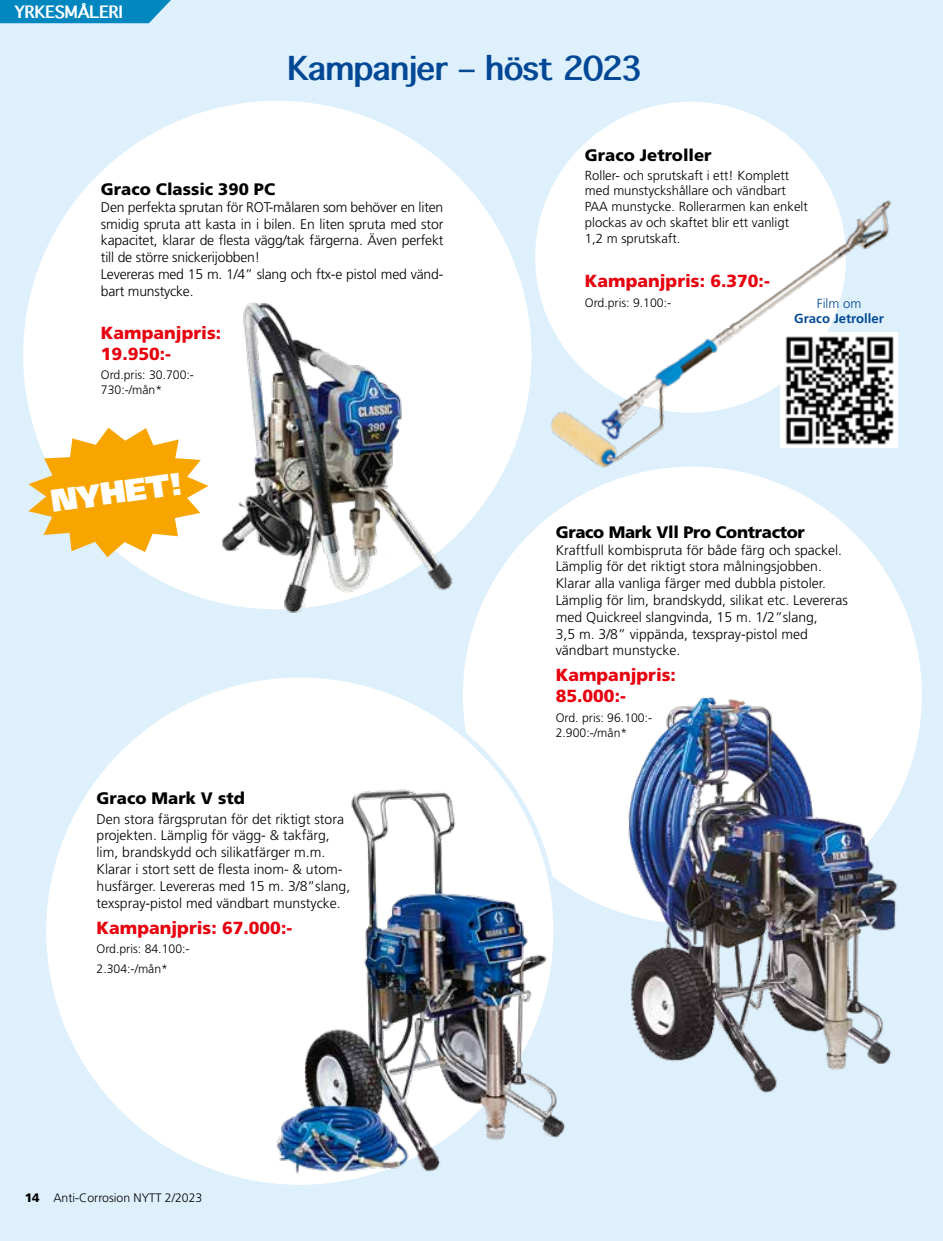
<style>
.page{position:relative;width:943px;height:1241px;background:#fff}
.page>*{position:absolute;margin:0;border:0;box-sizing:border-box;transform-origin:0 0}
.t1{font:700 31.5px "Thonburi";letter-spacing:-.005em;color:#004895}
.t2{font:900 31.5px "Frutiger LT Std";color:#fff}
.t3{font:900 17.5px/21px "Frutiger LT Std";color:#e7000e}
.t4{font:900 16.62px "Frutiger LT Std";color:#000}
.t5{font:900 16.62px "Frutiger LT Std";letter-spacing:-.02em;color:#000}
.t6{font:700 16.28px "Thonburi";color:#fff}
.t7{font:300 14px/16.8px "Frutiger LT Std";color:#000}
.t8{font:300 13.12px/15.8px "Frutiger LT Std";color:#000}
.t9{font:700 13.12px "Frutiger LT Std";color:#004895}
.t10{font:300 13.12px "Frutiger LT Std";color:#004895}
.t11{font:300 12.25px/14.7px "Frutiger LT Std";color:#000}
.s1{font-weight:900}
</style>
<div class="page">
<div style="left:0;top:0;width:943px;height:1240px;background:#def0fb"></div>
<div style="left:23px;top:101px;width:508px;height:508px;background:#fff;border-radius:50%"></div>
<div style="left:463px;top:466px;width:458px;height:457px;background:#fff;border-radius:50%"></div>
<div style="left:44px;top:675px;width:512px;height:511px;background:#fff;border-radius:50%"></div>
<div style="left:0;top:0;width:171px;height:23px;background:#0087c0"></div>
<img style="left:174px;top:302px;width:320px;height:316px">
<svg style="left:28px;top:427px;width:180px;height:130px"></svg>
<img style="left:621px;top:697px;width:292px;height:396px">
<img style="left:223px;top:783px;width:398px;height:398px">
<div style="left:535px;top:102px;width:311px;height:310px;background:#fff;border-radius:50%"></div>
<img style="left:495px;top:185px;width:396px;height:308px">
<div style="left:780px;top:332px;width:118px;height:116px;background:#fff"></div>
<img style="left:785px;top:336px;width:109px;height:109px">
<p class="t6" style="left:14px;top:3px;width:110px">YRKESMÅLERI</p>
<h1 class="t1" style="left:288px;top:50px;width:356px">Kampanjer – höst 2023</h1>
<p class="t4" style="left:101px;top:179px;width:176px">Graco Classic 390 PC</p>
<p class="t7" style="left:101px;top:199px;width:344px">Den perfekta sprutan för ROT-målaren som behöver en liten smidig spruta att kasta in i bilen. En liten spruta med stor kapacitet, klarar de flesta vägg/tak färgerna. Även perfekt till de större snickerijobben!<br>Levereras med 15 m. 1/4” slang och ftx-e pistol med vänd&shy;bart munstycke.</p>
<p class="t3" style="left:101px;top:322px;width:122px">Kampanjpris:<br>19.950:-</p>
<p class="t11" style="left:101px;top:368px;width:95px">Ord.pris: 30.700:-<br>730:-/mån*</p>
<h1 class="t2" style="left:48px;top:482px;width:134px;rotate:-8deg">NYHET!</h1>
<p class="t4" style="left:96px;top:788px;width:150px">Graco Mark V std</p>
<p class="t7" style="left:96px;top:810px;width:255px">Den stora färgsprutan för det riktigt stora projekten. Lämplig för vägg- &amp; takfärg, lim, brandskydd och silikatfärger m.m.<br>Klarar i stort sett de flesta inom- &amp; utom&shy;husfärger. Levereras med 15 m. 3/8”slang, texspray-pistol med vändbart munstycke.</p>
<p class="t3" style="left:96px;top:916px;width:197px">Kampanjpris: 67.000:-</p>
<p class="t11" style="left:96px;top:939px;width:95px;line-height:19.6px">Ord.pris: 84.100:-<br>2.304:-/mån*</p>
<p class="t11" style="left:25px;top:1190px;width:179px"><span class="s1">14</span> Anti-Corrosion NYTT 2/2023</p>
<p class="t4" style="left:585px;top:145px;width:128px">Graco Jetroller</p>
<p class="t8" style="left:585px;top:167px;width:224px">Roller- och sprutskaft i ett! Komplett med munstyckshållare och vändbart PAA munstycke. Rollerarmen kan enkelt plockas av och skaftet blir ett vanligt 1,2 m sprutskaft.</p>
<p class="t3" style="left:585px;top:270px;width:186px">Kampanjpris: 6.370:-</p>
<p class="t11" style="left:585px;top:295px;width:88px">Ord.pris: 9.100:-</p>
<p class="t10" style="left:816px;top:296px;width:46px">Film om</p>
<p class="t9" style="left:794px;top:311px;width:91px">Graco Jetroller</p>
<p class="t5" style="left:555px;top:522px;width:251px">Graco Mark Vll Pro Contractor</p>
<p class="t7" style="left:555px;top:541px;width:294px">Kraftfull kombispruta för både färg och spackel.<br>Lämplig för det riktigt stora målningsjobben.<br>Klarar alla vanliga färger med dubbla pistoler.<br>Lämplig för lim, brandskydd, silikat etc. Levereras med Quickreel slangvinda, 15 m. 1/2”slang,<br>3,5 m. 3/8” vippända, texspray-pistol med vändbart munstycke.</p>
<p class="t3" style="left:555px;top:664px;width:122px">Kampanjpris:<br>85.000:-</p>
<p class="t11" style="left:555px;top:710px;width:98px">Ord. pris: 96.100:-<br>2.900:-/mån*</p>
</div>
